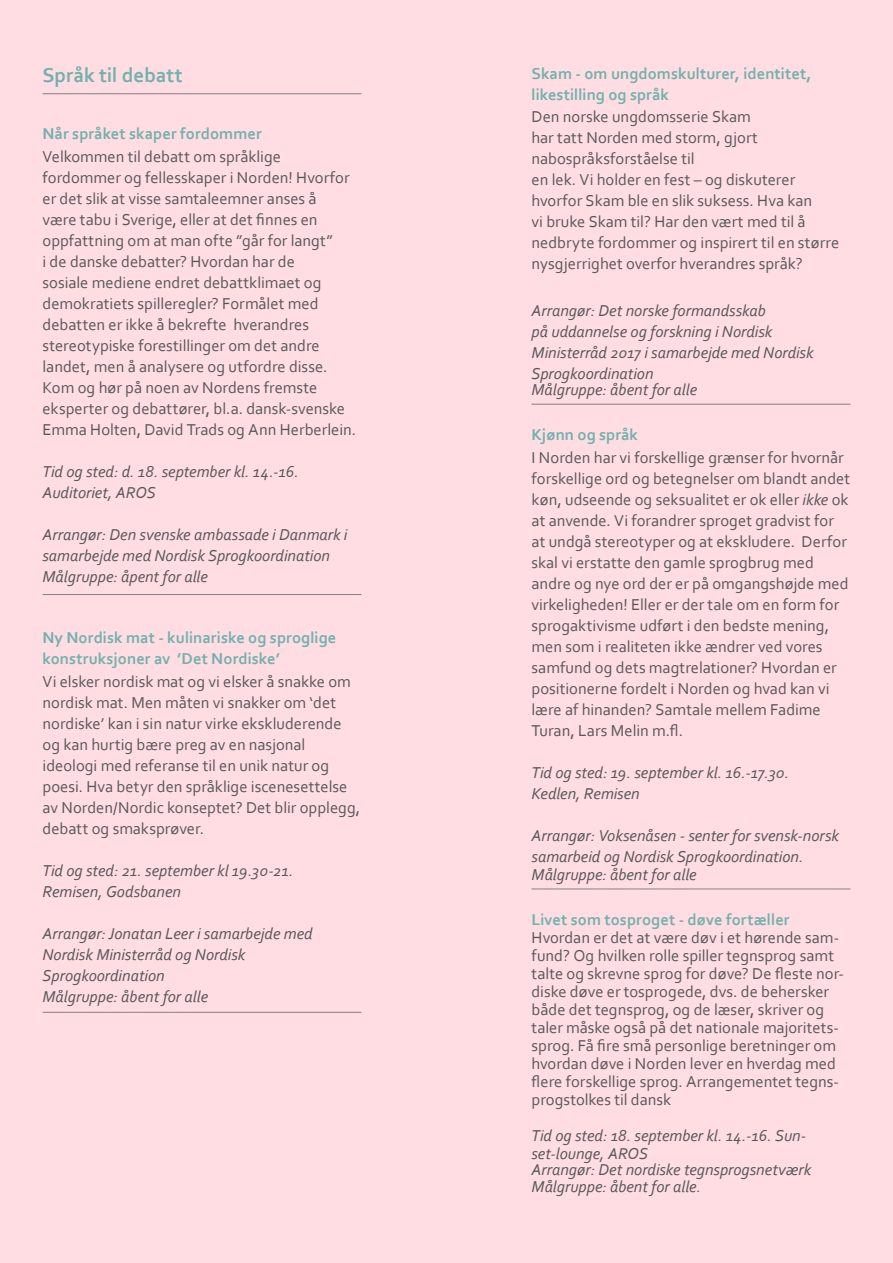
<style>
.page{position:relative;width:893px;height:1263px;background:#ffdde2}
.page>*{position:absolute;margin:0;border:0;box-sizing:border-box;transform-origin:0 0}
.t1{font:700 21px "Corbel";letter-spacing:-.005em;color:#72b1ad}
.t2{font:16.5px/21px "Corbel";color:#57585a}
.t3{font:italic 16.5px/21px "Corbel";color:#57585a}
.t4{font:700 16.5px "Corbel";letter-spacing:.005em;color:#72b1ad}
.s1{font-style:italic}
</style>
<div class="page">
<hr style="left:531px;top:404px;width:319px;height:1px;background:#808285">
<hr style="left:43px;top:93px;width:318px;height:1px;background:#808285">
<hr style="left:43px;top:1012px;width:318px;height:1px;background:#808285">
<hr style="left:43px;top:594px;width:318px;height:1px;background:#808285">
<hr style="left:531px;top:889px;width:319px;height:1px;background:#808285">
<p class="t1" style="left:43px;top:62px;width:142px">Språk til debatt</p>
<p class="t4" style="left:43px;top:123px;width:221px">Når språket skaper fordommer</p>
<p class="t2" style="left:43px;top:145px;width:315px">Velkommen til debatt om språklige fordommer og fellesskaper i Norden! Hvorfor er det slik at visse samtaleemner anses å<br>være tabu i Sverige, eller at det finnes en oppfattning om at man ofte ”går for langt”<br>i de danske debatter? Hvordan har de<br>sosiale mediene endret debattklimaet og demokratiets spilleregler? Formålet med debatten er ikke å bekrefte hverandres stereotypiske forestillinger om det andre landet, men å analysere og utfordre disse.<br>Kom og hør på noen av Nordens fremste eksperter og debattører, bl.a. dansk-svenske Emma Holten, David Trads og Ann Herberlein.</p>
<p class="t3" style="left:43px;top:460px;width:258px">Tid og sted: d. 18. september kl. 14.-16.<br>Auditoriet, AROS</p>
<p class="t3" style="left:43px;top:523px;width:306px">Arrangør: Den svenske ambassade i Danmark i samarbejde med Nordisk Sprogkoordination</p>
<p class="t3" style="left:43px;top:565px;width:167px">Målgruppe: åpent for alle</p>
<p class="t4" style="left:43px;top:627px;width:295px">Ny Nordisk mat - kulinariske og sproglige</p>
<p class="t4" style="left:43px;top:648px;width:239px">konstruksjoner av ’Det Nordiske’</p>
<p class="t2" style="left:43px;top:670px;width:319px">Vi elsker nordisk mat og vi elsker å snakke om nordisk mat. Men måten vi snakker om ‘det nordiske’ kan i sin natur virke ekskluderende og kan hurtig bære preg av en nasjonal ideologi med referanse til en unik natur og poesi. Hva betyr den språklige iscenesettelse av Norden/Nordic konseptet? Det blir opplegg, debatt og smaksprøver.</p>
<p class="t3" style="left:43px;top:859px;width:253px">Tid og sted: 21. september kl 19.30-21.</p>
<p class="t3" style="left:43px;top:880px;width:140px">Remisen, Godsbanen</p>
<p class="t3" style="left:43px;top:922px;width:272px">Arrangør: Jonatan Leer i samarbejde med</p>
<p class="t3" style="left:43px;top:943px;width:204px">Nordisk Ministerråd og Nordisk<br>Sprogkoordination</p>
<p class="t3" style="left:43px;top:985px;width:167px">Målgruppe: åbent for alle</p>
<p class="t4" style="left:531px;top:63px;width:282px">Skam - om ungdomskulturer, identitet,</p>
<p class="t4" style="left:531px;top:84px;width:139px">likestilling og språk</p>
<p class="t2" style="left:531px;top:106px;width:228px">Den norske ungdomsserie Skam har tatt Norden med storm, gjort nabospråksforståelse til</p>
<p class="t2" style="left:531px;top:169px;width:309px">en lek. Vi holder en fest – og diskuterer hvorfor Skam ble en slik suksess. Hva kan<br>vi bruke Skam til? Har den vært med til å nedbryte fordommer og inspirert til en større nysgjerrighet overfor hverandres språk?</p>
<p class="t3" style="left:531px;top:299px;width:283px">Arrangør: Det norske formandsskab<br>på uddannelse og forskning i Nordisk Ministerråd 2017 i samarbejde med Nordisk Sprogkoordination</p>
<p class="t3" style="left:531px;top:379px;width:167px">Målgruppe: åbent for alle</p>
<p class="t4" style="left:531px;top:425px;width:108px">Kjønn og språk</p>
<p class="t2" style="left:531px;top:446px;width:320px">I Norden har vi forskellige grænser for hvornår forskellige ord og betegnelser om blandt andet køn, udseende og seksualitet er ok eller <span class="s1">ikke</span> ok at anvende. Vi forandrer sproget gradvist for at undgå stereotyper og at ekskludere. Derfor skal vi erstatte den gamle sprogbrug med andre og nye ord der er på omgangshøjde med virkeligheden! Eller er der tale om en form for sprogaktivisme udført i den bedste mening, men som i realiteten ikke ændrer ved vores samfund og dets magtrelationer? Hvordan er positionerne fordelt i Norden og hvad kan vi lære af hinanden? Samtale mellem Fadime Turan, Lars Melin m.fl.</p>
<p class="t3" style="left:531px;top:761px;width:259px">Tid og sted: 19. september kl. 16.-17.30.</p>
<p class="t3" style="left:531px;top:782px;width:110px">Kedlen, Remisen</p>
<p class="t3" style="left:531px;top:824px;width:309px">Arrangør: Voksenåsen - senter for svensk-norsk samarbeid og Nordisk Sprogkoordination.</p>
<p class="t3" style="left:531px;top:863px;width:167px">Målgruppe: åbent for alle</p>
<p class="t4" style="left:531px;top:909px;width:260px">Livet som tosproget - døve fortæller</p>
<p class="t2" style="left:531px;top:928px;width:314px;line-height:18px">Hvordan er det at være døv i et hørende sam&shy;fund? Og hvilken rolle spiller tegnsprog samt talte og skrevne sprog for døve? De fleste nor&shy;diske døve er tosprogede, dvs. de behersker både det tegnsprog, og de læser, skriver og taler måske også på det nationale majoritets&shy;sprog. Få fire små personlige beretninger om hvordan døve i Norden lever en hverdag med flere forskellige sprog. Arrangementet tegns&shy;progstolkes til dansk</p>
<p class="t3" style="left:531px;top:1126px;width:276px;line-height:18px">Tid og sted: 18. september kl. 14.-16. Sun&shy;set-lounge, AROS</p>
<p class="t3" style="left:531px;top:1159px;width:281px">Arrangør: Det nordiske tegnsprogsnetværk</p>
<p class="t3" style="left:531px;top:1175px;width:171px">Målgruppe: åbent for alle.</p>
</div>
